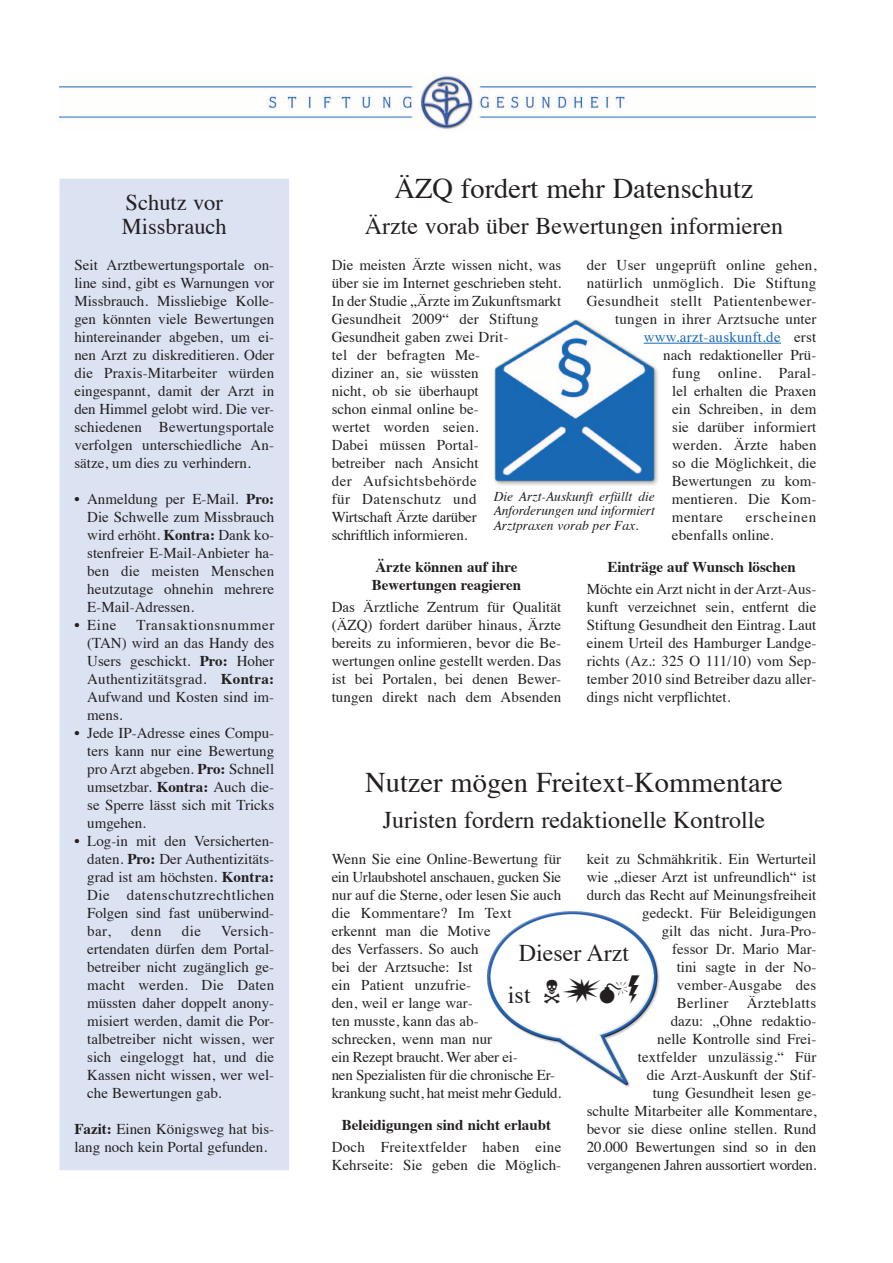
<style>
.page{position:relative;width:893px;height:1263px;background:#fff}
.page>*{position:absolute;margin:0;border:0;box-sizing:border-box;transform-origin:0 0}
.t1{font:28.5px "Times";color:#231f20}
.t2{font:24px/42px "Times";color:#231f20;text-align:center}
.t3{font:22.5px/24px "Times";color:#231f20}
.t4{font:15px/18px "Times";color:#231f20;text-align:justify}
.t5{font:700 15px/18px "Times";color:#231f20}
.t6{font:15px "Times";letter-spacing:.02em;color:#231f20}
.t7{font:15px "Times";letter-spacing:.03em;color:#231f20}
.t8{font:15px "Times";letter-spacing:.015em;color:#1768b4}
.t9{font:15px "Times";letter-spacing:.025em;color:#231f20}
.t10{font:15px "Times";letter-spacing:.035em;color:#231f20}
.fliesstext{font:italic 13.5px/14.2px "Times";letter-spacing:-.005em;color:#231f20;text-align:justify}
.s1{font-weight:700}
.s2{color:#231f20}
.s3{font-weight:400}
.s4{font-family:"Eclectic One";font-size:34.5px}
</style>
<div class="page">
<img style="left:60px;top:74px;width:756px;height:55px">
<div style="left:60px;top:179px;width:229px;height:991px;background:#dbe2f2"></div>
<hr style="left:644px;top:343px;width:137px;height:1px;background:#1768b4">
<img style="left:494px;top:319px;width:166px;height:167px">
<img style="left:487px;top:911px;width:173px;height:176px">
<svg style="left:544px;top:980px;width:16px;height:23px"></svg>
<svg style="left:600px;top:982px;width:33px;height:22px"></svg>
<p class="t3" style="left:122px;top:189px;width:106px">Schutz vor<br>Missbrauch</p>
<p class="t4" style="left:74px;top:255px;width:201px">Seit Arztbewertungsportale on&shy;line sind, gibt es Warnungen vor Missbrauch. Missliebige Kolle&shy;gen könnten viele Bewertungen hintereinander abgeben, um ei&shy;nen Arzt zu diskreditieren. Oder die Praxis-Mitarbeiter würden eingespannt, damit der Arzt in den Himmel gelobt wird. Die ver&shy;schiedenen Bewertungsportale verfolgen unterschiedliche An&shy;sätze, um dies zu verhindern.</p>
<p class="t4" style="left:87px;top:489px;width:189px;text-indent:-13px">• Anmeldung per E-Mail. <span class="s1">Pro:<br></span>Die Schwelle zum Missbrauch wird erhöht. <span class="s1">Kontra:</span> Dank ko&shy;stenfreier E-Mail-Anbieter ha&shy;ben die meisten Menschen heutzutage ohnehin mehrere E-Mail-Adressen.</p>
<p class="t4" style="left:74px;top:615px;width:44px">• Eine</p>
<p class="t4" style="left:87px;top:615px;width:189px;text-indent:49px">Transaktionsnummer (TAN) wird an das Handy des Users geschickt. <span class="s1">Pro:</span> Hoher Authentizitätsgrad. <span class="s1">Kontra:<br></span>Aufwand und Kosten sind im&shy;mens.</p>
<p class="t4" style="left:87px;top:723px;width:189px;text-indent:-13px">• Jede IP-Adresse eines Compu&shy;ters kann nur eine Bewertung pro Arzt abgeben. <span class="s1">Pro:</span> Schnell umsetzbar. <span class="s1">Kontra:</span> Auch die&shy;se Sperre lässt sich mit Tricks umgehen.</p>
<p class="t4" style="left:87px;top:831px;width:189px;text-indent:-13px">• Log-in mit den Versicherten&shy;daten. <span class="s1">Pro:</span> Der Authentizitäts&shy;grad ist am höchsten. <span class="s1">Kontra:<br></span>Die datenschutzrechtlichen Folgen sind fast unüberwind&shy;bar,</p>
<p class="t4" style="left:131px;top:921px;width:32px">denn</p>
<p class="t4" style="left:182px;top:921px;width:21px">die</p>
<p class="t4" style="left:87px;top:921px;width:189px;text-indent:134px">Versich&shy;ertendaten dürfen dem Portal&shy;betreiber nicht zugänglich ge&shy;macht werden. Die Daten müssten daher doppelt anony&shy;misiert werden, damit die Por&shy;talbetreiber nicht wissen, wer sich eingeloggt hat, und die Kassen nicht wissen, wer wel&shy;che Bewertungen gab.</p>
<p class="t4" style="left:74px;top:1119px;width:201px"><span class="s1">Fazit:</span> Einen Königsweg hat bis&shy;lang noch kein Portal gefunden.</p>
<p class="t1" style="left:394px;top:162px;width:361px">ÄZQ fordert mehr Datenschutz</p>
<p class="t2" style="left:365px;top:203px;width:420px">Ärzte vorab über Bewertungen informieren</p>
<p class="t4" style="left:332px;top:255px;width:231px;text-align:left">Die meisten Ärzte wissen nicht, was über sie im Internet geschrieben steht.<br>In der Studie „Ärzte im Zukunftsmarkt<br>Gesundheit 2009“ der Stiftung<br>Gesundheit gaben zwei Drit-<br>tel der befragten Me-<br>diziner an, sie wüssten<br>nicht, ob sie überhaupt<br>schon einmal online be-<br>wertet worden seien.<br>Dabei müssen Portal-<br>betreiber nach Ansicht<br>der Aufsichtsbehörde<br>für Datenschutz und<br>Wirtschaft Ärzte darüber<br>schriftlich informieren.</p>
<p class="t5" style="left:372px;top:556px;width:151px">Ärzte können auf ihre<br>Bewertungen reagieren</p>
<p class="t4" style="left:332px;top:597px;width:231px">Das Ärztliche Zentrum für Qualität (ÄZQ) fordert darüber hinaus, Ärzte bereits zu informieren, bevor die Be&shy;wertungen online gestellt werden. Das ist bei Portalen, bei denen Bewer&shy;tungen direkt nach dem Absenden</p>
<p class="t6" style="left:587px;top:251px;width:231px">der User ungeprüft online gehen,</p>
<p class="t6" style="left:587px;top:269px;width:231px">natürlich unmöglich. Die Stiftung</p>
<p class="t7" style="left:587px;top:287px;width:231px">Gesundheit stellt Patientenbewer-</p>
<p class="t4" style="left:615px;top:309px;width:203px">tungen in ihrer Arztsuche unter</p>
<p class="t8" style="left:644px;top:323px;width:174px">www.arzt-auskunft.de <span class="s2">erst</span></p>
<p class="t4" style="left:663px;top:345px;width:155px">nach redaktioneller Prü-</p>
<p class="t9" style="left:672px;top:359px;width:146px">fung online. Paral-</p>
<p class="t4" style="left:672px;top:381px;width:146px">lel erhalten die Praxen</p>
<p class="t4" style="left:672px;top:399px;width:146px">ein Schreiben, in dem</p>
<p class="t4" style="left:672px;top:417px;width:146px">sie darüber informiert</p>
<p class="t4" style="left:672px;top:435px;width:146px">werden. Ärzte haben</p>
<p class="t4" style="left:672px;top:453px;width:146px">so die Möglichkeit, die</p>
<p class="t4" style="left:672px;top:471px;width:146px">Bewertungen zu kom-</p>
<p class="t4" style="left:672px;top:489px;width:146px">mentieren. Die Kom-</p>
<p class="t10" style="left:672px;top:503px;width:53px">mentare</p>
<p class="fliesstext" style="left:494px;top:488px;width:163px">Die Arzt-Auskunft erfüllt die Anforderungen und informiert Arztpraxen vorab per Fax.</p>
<p class="t4" style="left:672px;top:507px;width:146px;text-indent:74px">erscheinen ebenfalls online.</p>
<p class="t4" style="left:587px;top:554px;width:231px;line-height:22.2px;text-align:center"><span class="s1">Einträge auf Wunsch löschen<br></span>Möchte ein Arzt nicht in der Arzt-Aus-</p>
<p class="t4" style="left:587px;top:597px;width:231px">kunft verzeichnet sein, entfernt die Stiftung Gesundheit den Eintrag. Laut einem Urteil des Hamburger Landge&shy;richts (Az.: 325 O 111/10) vom Sep&shy;tember 2010 sind Betreiber dazu aller&shy;dings nicht verpflichtet.</p>
<p class="t1" style="left:365px;top:756px;width:419px">Nutzer mögen Freitext-Kommentare</p>
<p class="t2" style="left:383px;top:797px;width:384px">Juristen fordern redaktionelle Kontrolle</p>
<p class="t4" style="left:332px;top:849px;width:231px;text-align:left">Wenn Sie eine Online-Bewertung für ein Urlaubshotel anschauen, gucken Sie nur auf die Sterne, oder lesen Sie auch die Kommentare? Im Text<br>erkennt man die Motive<br>des Verfassers. So auch<br>bei der Arztsuche: Ist<br>ein Patient unzufrie-<br>den, weil er lange war-<br>ten musste, kann das ab-<br>schrecken, wenn man nur<br>ein Rezept braucht. Wer aber ei-<br>nen Spezialisten für die chronische Er&shy;krankung sucht, hat meist mehr Geduld.</p>
<p class="t5" style="left:332px;top:1112px;width:231px;line-height:22.2px;text-align:center">Beleidigungen sind nicht erlaubt<br><span class="s3">Doch Freitextfelder haben eine</span></p>
<p class="t4" style="left:332px;top:1155px;width:231px">Kehrseite: Sie geben die Möglich-</p>
<p class="t4" style="left:587px;top:849px;width:231px;text-align:right">keit zu Schmähkritik. Ein Werturteil wie „dieser Arzt ist unfreundlich“ ist durch das Recht auf Meinungsfreiheit gedeckt. Für Beleidigungen<br>gilt das nicht. Jura-Pro-<br>fessor Dr. Mario Mar-<br>tini sagte in der No&shy;vember-Ausgabe des<br>Berliner Ärzteblatts<br>dazu: „Ohne redaktio-<br>nelle Kontrolle sind Frei-<br>textfelder unzulässig.“ Für<br>die Arzt-Auskunft der Stif-<br>tung Gesundheit lesen ge-<br>schulte Mitarbeiter alle Kommentare, bevor sie diese online stellen. Rund<br>20.000 Bewertungen sind so in den vergangenen Jahren aussortiert worden.</p>
<p class="t2" style="left:508px;top:930px;width:134px">Dieser Arzt ist <span class="s4">k l</span></p>
</div>
